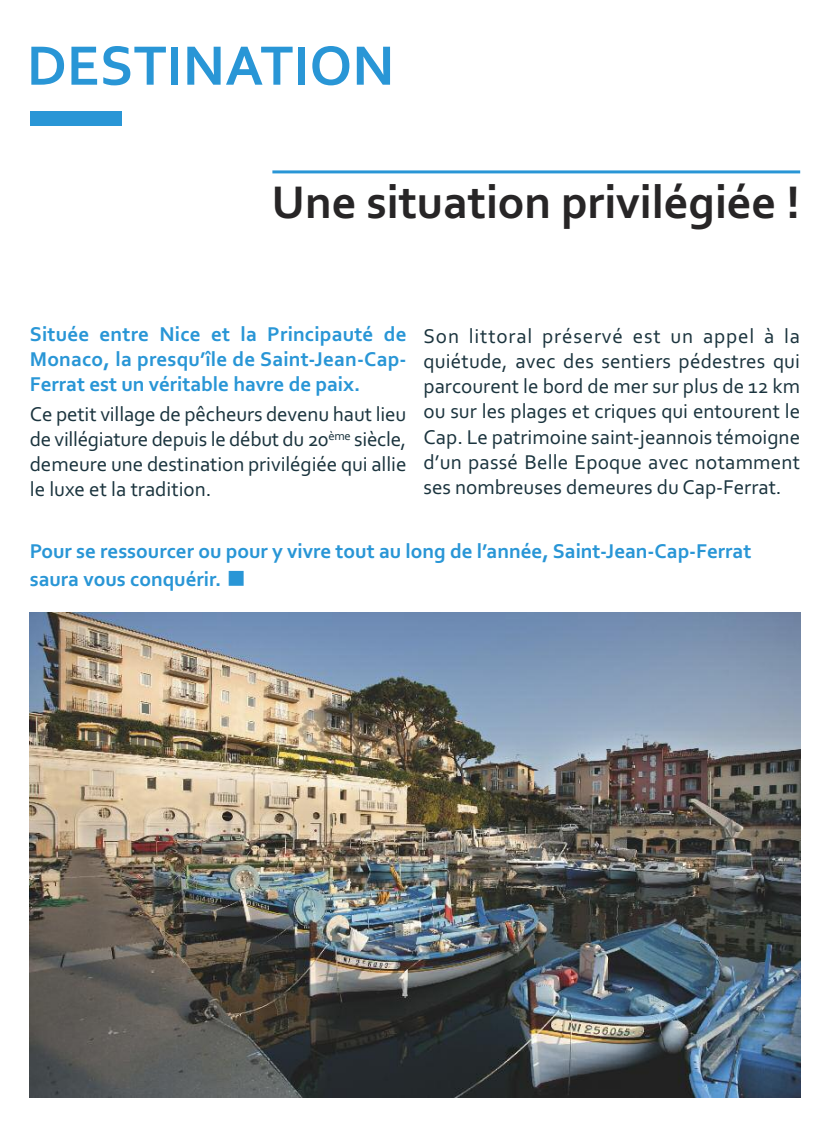
<style>
.page{position:relative;width:830px;height:1127px;background:#fff}
.page>*{position:absolute;margin:0;border:0;box-sizing:border-box;transform-origin:0 0}
.t1{font:700 58.2px "Corbel";color:#2996d6}
.t2{font:700 48px "Corbel";color:#272526}
.t3{font:21px/25.2px "Corbel";color:#1b343e;text-align:justify}
.t4{font:700 21px/25.2px "Corbel";color:#2996d6;text-align:justify}
.s1{font-family:"Ping Fang SC";font-weight:200}
</style>
<div class="page">
<img style="left:30px;top:612px;width:769px;height:485px">
<hr style="left:272px;top:170px;width:527px;height:3px;background:#2996d6">
<div style="left:30px;top:111px;width:92px;height:15px;background:#2996d6"></div>
<h1 class="t1" style="left:27px;top:31px;width:369px">DESTINATION</h1>
<h2 class="t2" style="left:271px;top:174px;width:530px">Une situation privilégiée !</h2>
<p class="t4" style="left:30px;top:321px;width:378px">Située entre Nice et la Principauté de Monaco, la presqu’île de Saint-Jean-Cap-Ferrat est un véritable havre de paix.</p>
<p class="t3" style="left:30px;top:401px;width:378px">Ce petit village de pêcheurs devenu haut lieu de villégiature depuis le début du 20<sup>ème</sup> siècle, demeure une destination privilégiée qui allie le luxe et la tradition.</p>
<p class="t3" style="left:423px;top:323px;width:378px">Son littoral préservé est un appel à la quiétude, avec des sentiers pédestres qui parcourent le bord de mer sur plus de 12 km ou sur les plages et criques qui entourent le Cap. Le patrimoine saint-jeannois témoigne d’un passé Belle Epoque avec notamment ses nombreuses demeures du Cap-Ferrat.</p>
<p class="t4" style="left:30px;top:537px;width:722px;line-height:27.6px">Pour se ressourcer ou pour y vivre tout au long de l’année, Saint-Jean-Cap-Ferrat saura vous conquérir. <span class="s1">■</span></p>
</div>
